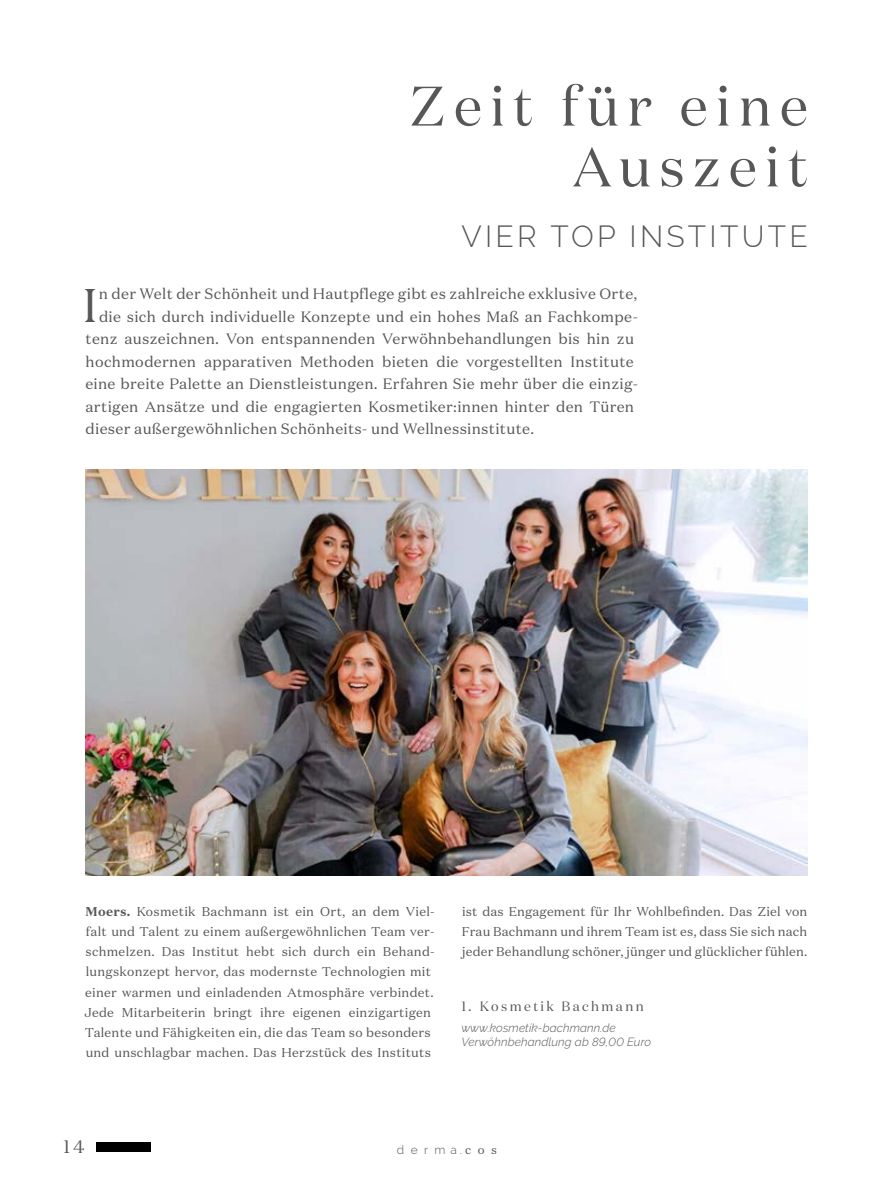
<style>
.page{position:relative;width:893px;height:1191px;background:#fff}
.page>*{position:absolute;margin:0;border:0;box-sizing:border-box;transform-origin:0 0}
.t1{font:55.5px/60.8px "Domaine Display";letter-spacing:.15em;color:#575756;text-align:right}
.t2{font:47.1px "Domaine Text";color:#575756}
.t3{font:300 30px "Raleway";letter-spacing:.11em;color:#575756}
.t4{font:18px "Domaine Text";color:#575756}
.t5{font:15px "Domaine Text";letter-spacing:.02em;color:#575756}
.t6{font:13.5px "Domaine Display";letter-spacing:.18em;color:#575756}
.t7{font:12.75px/20.2px "Domaine Text";letter-spacing:.02em;color:#575756}
.t8{font:300 12px "Raleway";letter-spacing:.53em;color:#575756}
.t9{font:italic 300 11.85px/13.8px "Raleway";letter-spacing:.01em;color:#575756}
.s1{font-weight:700}
.s2{font-family:"Domaine Text";font-weight:400}
</style>
<div class="page">
<div style="left:97px;top:1142px;width:54px;height:9px;background:#000"></div>
<img style="left:85px;top:470px;width:723px;height:405px">
<h1 class="t1" style="left:409px;top:75px;width:400px">Zeit für eine<br>Auszeit</h1>
<h3 class="t3" style="left:461px;top:219px;width:348px">VIER TOP INSTITUTE</h3>
<h2 class="t2" style="left:83px;top:275px;width:16px">I</h2>
<p class="t5" style="left:99px;top:284px;width:540px">n der Welt der Schönheit und Hautpflege gibt es zahlreiche exklusive Orte,</p>
<p class="t5" style="left:99px;top:307px;width:541px">die sich durch individuelle Konzepte und ein hohes Maß an Fachkompe-</p>
<p class="t5" style="left:85px;top:329px;width:550px">tenz auszeichnen. Von entspannenden Verwöhnbehandlungen bis hin zu</p>
<p class="t5" style="left:86px;top:352px;width:550px">hochmodernen apparativen Methoden bieten die vorgestellten Institute</p>
<p class="t5" style="left:85px;top:374px;width:554px">eine breite Palette an Dienstleistungen. Erfahren Sie mehr über die einzig-</p>
<p class="t5" style="left:86px;top:397px;width:550px">artigen Ansätze und die engagierten Kosmetiker:innen hinter den Türen</p>
<p class="t5" style="left:86px;top:419px;width:450px">dieser außergewöhnlichen Schönheits- und Wellnessinstitute.</p>
<p class="t7" style="left:85px;top:901px;width:352px"><span class="s1">Moers.</span> Kosmetik Bachmann ist ein Ort, an dem Viel&shy;falt und Talent zu einem außergewöhnlichen Team ver&shy;schmelzen. Das Institut hebt sich durch ein Behand&shy;lungskonzept hervor, das modernste Technologien mit einer warmen und einladenden Atmosphäre verbindet.<br>Jede Mitarbeiterin bringt ihre eigenen einzigartigen Talente und Fähigkeiten ein, die das Team so besonders und unschlagbar machen. Das Herzstück des Instituts</p>
<p class="t7" style="left:462px;top:901px;width:347px;text-align:justify">ist das Engagement für Ihr Wohlbefinden. Das Ziel von Frau Bachmann und ihrem Team ist es, dass Sie sich nach jeder Behandlung schöner, jünger und glücklicher fühlen.</p>
<p class="t6" style="left:461px;top:997px;width:184px">1. Kosmetik Bachmann</p>
<p class="t9" style="left:461px;top:1021px;width:191px">www.kosmetik-bachmann.de<br>Verwöhnbehandlung ab 89,00 Euro</p>
<h3 class="t4" style="left:63px;top:1135px;width:23px">14</h3>
<p class="t8" style="left:397px;top:1142px;width:102px">derma.<span class="s2">cos</span></p>
</div>
